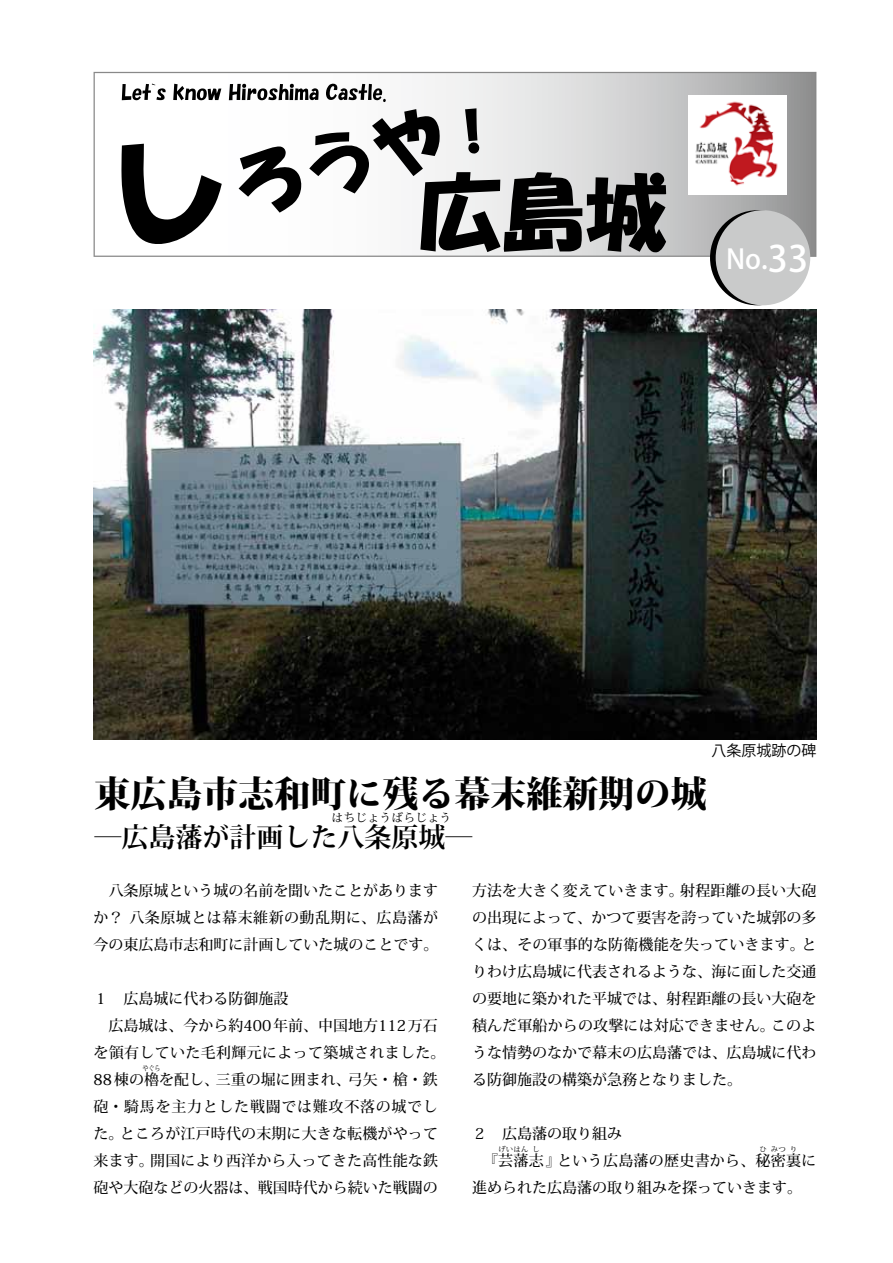
<style>
.page{position:relative;width:893px;height:1263px;background:#fff}
.page>*{position:absolute;margin:0;border:0;box-sizing:border-box;transform-origin:0 0}
.t1{font:800 36px "Koz Min Pro";color:#000}
.t2{font:700 27px "Koz Min Pro";color:#000}
.t3{font:500 27px "Koz Go Pro";color:#fff}
.t4{font:500 15px/27px "Koz Min Pro";color:#000;text-align:justify}
.t5{font:500 15px/27px "Koz Min Pro";letter-spacing:.02em;color:#000}
.t6{font:15px "Koz Go Pro";color:#000}
.t7{font:700 12px "Koz Min Pro";color:#000}
.t8{font:500 7.5px "Koz Min Pro";letter-spacing:.005em;color:#000}
.t9{font:500 7.5px "Koz Min Pro";letter-spacing:.005em;color:#000;scale:.8 1}
.s1{font-size:36px}
</style>
<div class="page">
<svg style="left:94px;top:72px;width:722px;height:185px"></svg>
<svg style="left:121px;top:144px;width:101px;height:101px"></svg>
<svg style="left:239px;top:146px;width:62px;height:67px"></svg>
<svg style="left:122px;top:84px;width:44px;height:16px"></svg>
<svg style="left:173px;top:84px;width:48px;height:16px"></svg>
<svg style="left:229px;top:84px;width:90px;height:16px"></svg>
<svg style="left:326px;top:84px;width:60px;height:18px"></svg>
<svg style="left:309px;top:108px;width:357px;height:145px"></svg>
<svg style="left:710px;top:210px;width:95px;height:95px"></svg>
<div style="left:716px;top:210px;width:94px;height:95px;background:#c9caca;border-radius:50%"></div>
<img style="left:688px;top:96px;width:99px;height:99px">
<img style="left:94px;top:309px;width:722px;height:431px">
<h2 class="t3" style="left:726px;top:241px;width:84px">No.<span class="s1">33</span></h2>
<p class="t6" style="left:711px;top:741px;width:106px">八条原城跡の碑</p>
<h1 class="t1" style="left:95px;top:767px;width:613px">東広島市志和町に残る幕末維新期の城</h1>
<h2 class="t2" style="left:95px;top:817px;width:380px">―広島藩が計画した八条原城―</h2>
<p class="t7" style="left:332px;top:808px;width:122px">はちじょうばらじょう</p>
<p class="t4" style="left:94px;top:876px;width:347px">　八条原城という城の名前を聞いたことがありますか？ 八条原城とは幕末維新の動乱期に、広島藩が今の東広島市志和町に計画していた城のことです。</p>
<p class="t4" style="left:94px;top:984px;width:353px;text-align:left">１　広島城に代わる防御施設<br>　広島城は、今から約400年前、中国地方112万石を領有していた毛利輝元によって築城されました。<br>88棟の櫓を配し、三重の堀に囲まれ、弓矢・槍・鉄</p>
<p class="t9" style="left:142px;top:1062px;width:24px">やぐら</p>
<p class="t4" style="left:94px;top:1092px;width:346px">砲・騎馬を主力とした戦闘では難攻不落の城でした。ところが江戸時代の末期に大きな転機がやって来ます。開国により西洋から入ってきた高性能な鉄砲や大砲などの火器は、戦国時代から続いた戦闘の</p>
<p class="t4" style="left:472px;top:876px;width:346px">方法を大きく変えていきます。射程距離の長い大砲の出現によって、かつて要害を誇っていた城郭の多くは、その軍事的な防衛機能を失っていきます。とりわけ広島城に代表されるような、海に面した交通の要地に築かれた平城では、射程距離の長い大砲を積んだ軍船からの攻撃には対応できません。このような情勢のなかで幕末の広島藩では、広島城に代わる防御施設の構築が急務となりました。</p>
<p class="t5" style="left:472px;top:1119px;width:346px">２　広島藩の取り組み<br>　『芸藩志』という広島藩の歴史書から、秘密裏に</p>
<p class="t8" style="left:498px;top:1143px;width:32px">げいはん</p>
<p class="t8" style="left:533px;top:1143px;width:9px">し</p>
<p class="t8" style="left:759px;top:1143px;width:9px">ひ</p>
<p class="t8" style="left:771px;top:1143px;width:16px">みつ</p>
<p class="t8" style="left:790px;top:1143px;width:9px">り</p>
<p class="t4" style="left:472px;top:1173px;width:331px">進められた広島藩の取り組みを探っていきます。</p>
</div>
